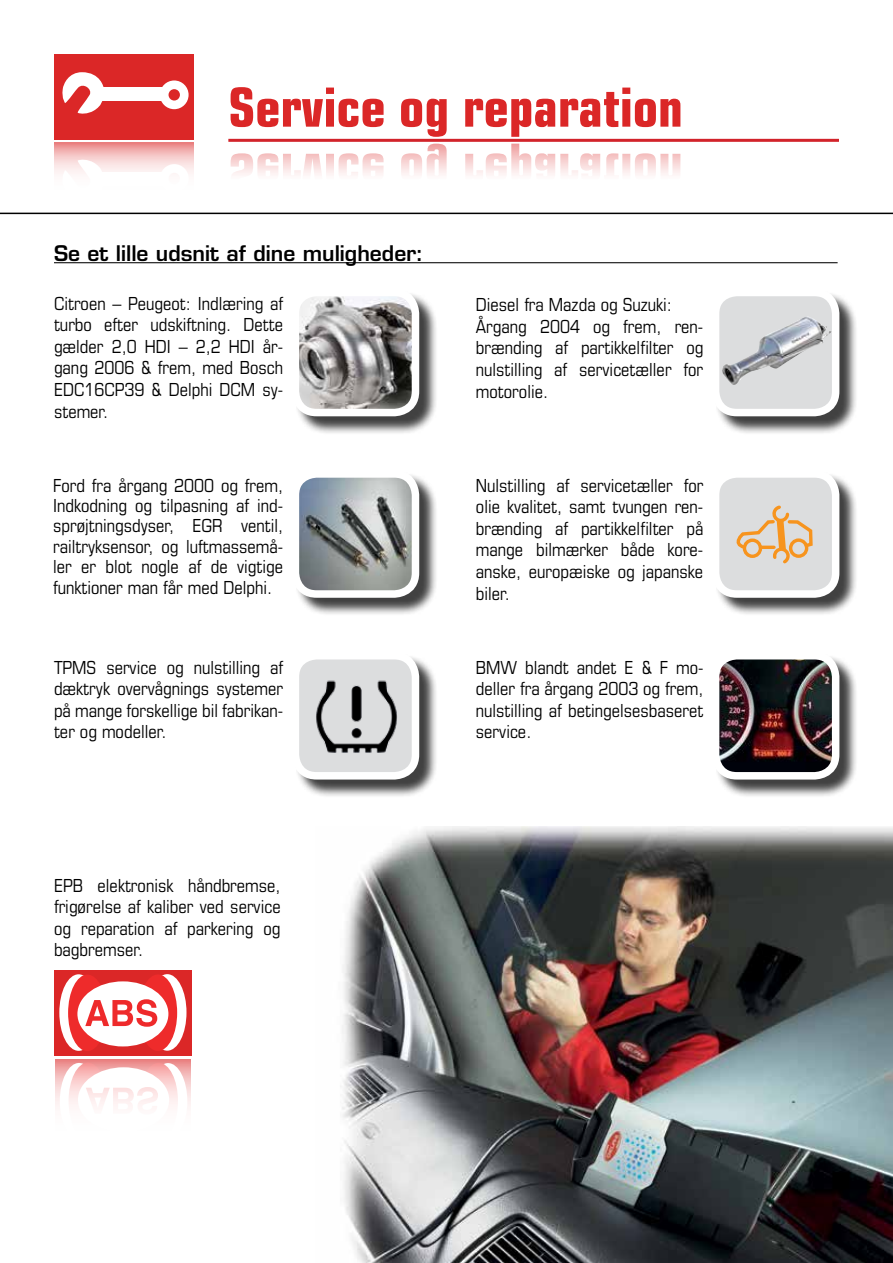
<style>
.page{position:relative;width:893px;height:1263px;background:#fff}
.page>*{position:absolute;margin:0;border:0;box-sizing:border-box;transform-origin:0 0}
.t1{font:700 condensed 54px "Eurostile";color:#db2727}
.t2{font:600 21px "Eurostile";color:#000}
.t3{font:condensed 18px/21.6px "Eurostile";color:#000;text-align:justify}
</style>
<div class="page">
<img style="left:340px;top:826px;width:553px;height:437px">
<hr style="left:0;top:213px;width:893px;height:1px;background:#000">
<div style="left:294px;top:472px;width:144px;height:145px;background:#000;opacity:.75"></div>
<img style="left:295px;top:474px;width:120px;height:120px">
<div style="left:292px;top:470px;width:127px;height:128px;border:8px solid #fff;border-radius:21px"></div>
<div style="left:294px;top:654px;width:144px;height:144px;background:#000;opacity:.75"></div>
<div style="left:295px;top:656px;width:120px;height:120px;background:#dcddde;border-radius:21px"></div>
<img style="left:316px;top:680px;width:81px;height:73px">
<div style="left:292px;top:652px;width:127px;height:127px;border:8px solid #fff;border-radius:21px"></div>
<div style="left:294px;top:291px;width:144px;height:144px;background:#000;opacity:.75"></div>
<img style="left:295px;top:292px;width:120px;height:121px">
<div style="left:292px;top:289px;width:127px;height:127px;border:8px solid #fff;border-radius:21px"></div>
<div style="left:714px;top:472px;width:144px;height:145px;background:#000;opacity:.75"></div>
<div style="left:716px;top:474px;width:120px;height:120px;background:#dcddde;border-radius:21px"></div>
<svg style="left:736px;top:505px;width:77px;height:59px"></svg>
<hr style="left:760px;top:546px;width:14px;height:3px;background:#f7941e">
<div style="left:712px;top:470px;width:127px;height:128px;border:8px solid #fff;border-radius:21px"></div>
<div style="left:714px;top:654px;width:144px;height:144px;background:#000;opacity:.75"></div>
<img style="left:716px;top:656px;width:120px;height:120px">
<div style="left:712px;top:652px;width:127px;height:127px;border:8px solid #fff;border-radius:21px"></div>
<div style="left:714px;top:291px;width:144px;height:144px;background:#000;opacity:.75"></div>
<div style="left:716px;top:292px;width:120px;height:121px;background:#dcddde;border-radius:21px"></div>
<img style="left:722px;top:316px;width:108px;height:69px">
<div style="left:712px;top:289px;width:127px;height:127px;border:8px solid #fff;border-radius:21px"></div>
<div style="left:54px;top:54px;width:140px;height:85px;background:#db2727"></div>
<div style="left:160px;top:80px;width:29px;height:29px;background:#fff;border-radius:50%"></div>
<svg style="left:62px;top:72px;width:42px;height:42px"></svg>
<div style="left:169px;top:89px;width:11px;height:12px;background:#db2727;border-radius:50%"></div>
<div style="left:102px;top:88px;width:60px;height:13px;background:#fff"></div>
<svg style="left:54px;top:143px;width:140px;height:31px;background:#f4c1c1"></svg>
<div style="left:160px;top:164px;width:29px;height:29px;background:#fff;border-radius:50%"></div>
<svg style="left:61px;top:159px;width:43px;height:15px"></svg>
<div style="left:169px;top:173px;width:11px;height:11px;background:#fef9f9;border-radius:50%"></div>
<div style="left:102px;top:172px;width:60px;height:14px;background:#fff"></div>
<div style="left:54px;top:971px;width:137px;height:85px;background:#db2727"></div>
<div style="left:148px;top:974px;width:38px;height:77px;background:#fff;border-radius:50%"></div>
<div style="left:139px;top:974px;width:38px;height:77px;background:#ee2b2b;border-radius:50%"></div>
<div style="left:59px;top:974px;width:39px;height:77px;background:#fff;border-radius:50%"></div>
<div style="left:68px;top:974px;width:39px;height:77px;background:#ee2b2b;border-radius:50%"></div>
<div style="left:77px;top:981px;width:91px;height:65px;background:#fff;border-radius:50%"></div>
<svg style="left:85px;top:999px;width:72px;height:28px"></svg>
<svg style="left:55px;top:1059px;width:136px;height:47px;background:#efa3a3"></svg>
<div style="left:149px;top:1063px;width:38px;height:76px;background:#fff;border-radius:50%"></div>
<svg style="left:139px;top:1063px;width:39px;height:76px"></svg>
<div style="left:60px;top:1063px;width:38px;height:76px;background:#fff;border-radius:50%"></div>
<svg style="left:69px;top:1063px;width:38px;height:76px"></svg>
<div style="left:78px;top:1067px;width:91px;height:65px;background:#fff;border-radius:50%"></div>
<svg style="left:86px;top:1087px;width:72px;height:19px"></svg>
<hr style="left:54px;top:262px;width:784px;height:1px;background:#000">
<hr style="left:228px;top:139px;width:611px;height:3px;background:#d2232a">
<h1 class="t1" style="left:228px;top:75px;width:456px">Service og reparation</h1>
<p class="t2" style="left:54px;top:240px;width:371px">Se et lille udsnit af dine muligheder:</p>
<p class="t3" style="left:54px;top:292px;width:231px">Citroen – Peugeot: Indlæring af turbo efter udskiftning. Dette gælder 2,0 HDI – 2,2 HDI år&shy;gang 2006 &amp; frem, med Bosch EDC16CP39 &amp; Delphi DCM sy&shy;stemer.</p>
<p class="t3" style="left:476px;top:294px;width:229px;text-align:left">Diesel fra Mazda og Suzuki:<br>Årgang 2004 og frem, ren&shy;brænding af partikkelfilter og nulstilling af servicetæller for motorolie.</p>
<p class="t3" style="left:53px;top:475px;width:232px;line-height:20.4px">Ford fra årgang 2000 og frem, Indkodning og tilpasning af ind&shy;sprøjtningsdyser, EGR ventil, railtryksensor, og luftmassemå&shy;ler er blot nogle af de vigtige funktioner man får med Delphi.</p>
<p class="t3" style="left:476px;top:474px;width:229px">Nulstilling af servicetæller for olie kvalitet, samt tvungen ren&shy;brænding af partikkelfilter på mange bilmærker både kore&shy;anske, europæiske og japanske biler.</p>
<p class="t3" style="left:54px;top:656px;width:231px">TPMS service og nulstilling af dæktryk overvågnings systemer på mange forskellige bil fabrikan&shy;ter og modeller.</p>
<p class="t3" style="left:54px;top:874px;width:228px">EPB elektronisk håndbremse, frigørelse af kaliber ved service og reparation af parkering og bagbremser.</p>
<p class="t3" style="left:476px;top:656px;width:229px">BMW blandt andet E &amp; F mo&shy;deller fra årgang 2003 og frem, nulstilling af betingelsesbaseret service.</p>
</div>
